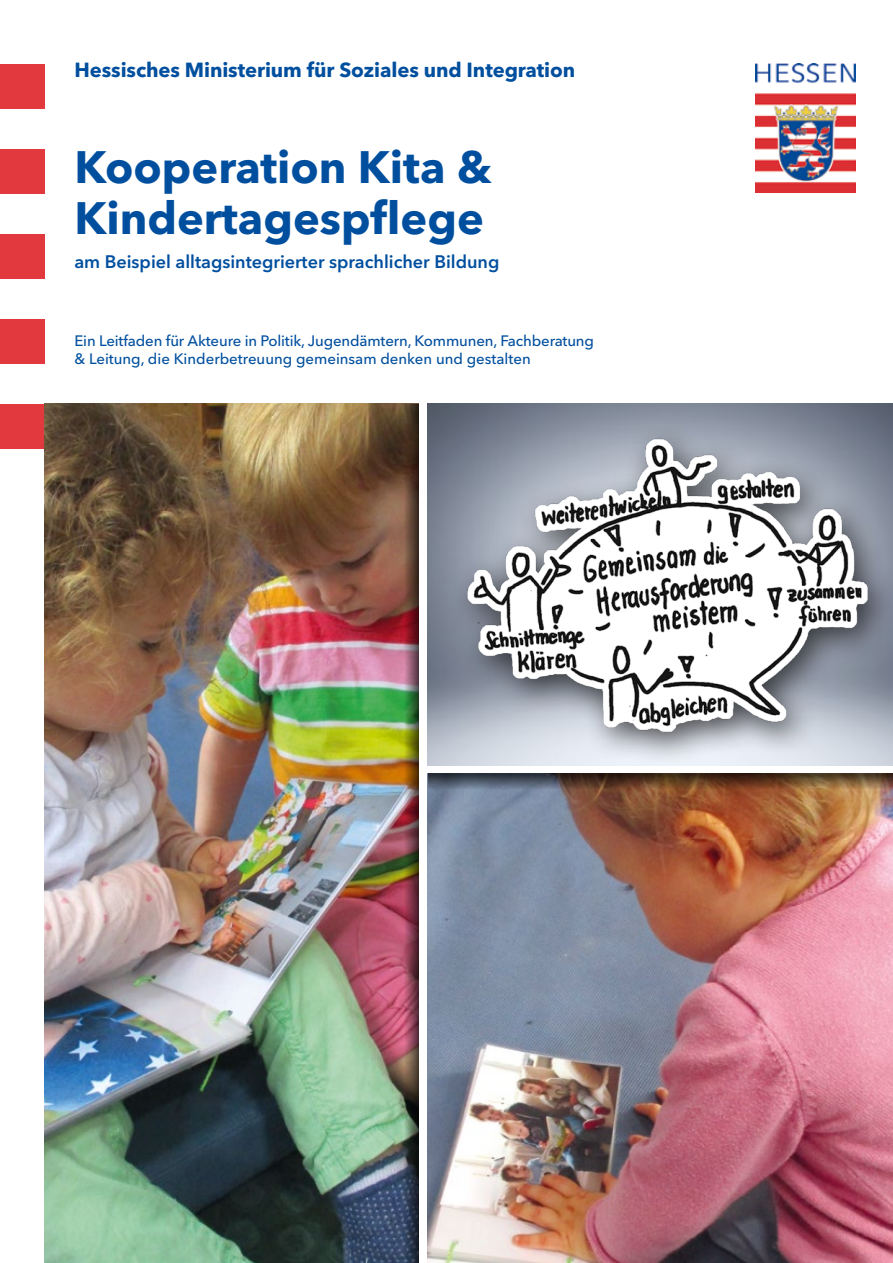
<style>
.page{position:relative;width:893px;height:1263px;background:#fff}
.page>*{position:absolute;margin:0;border:0;box-sizing:border-box;transform-origin:0 0}
.t1{font:700 45px/51px "Avenir Next LT Pro";color:#004f9f}
.t2{font:700 20.25px "Avenir Next LT Pro";letter-spacing:-.005em;color:#004f9f}
.t3{font:600 18px "Avenir Next LT Pro";color:#004f9f}
.t4{font:500 15px/18px "Avenir Next LT Pro";letter-spacing:-.01em;color:#004f9f}
</style>
<div class="page">
<img style="left:755px;top:64px;width:100px;height:129px">
<div style="left:0;top:64px;width:45px;height:44px;background:#e1393e"></div>
<div style="left:0;top:149px;width:45px;height:44px;background:#e1393e"></div>
<div style="left:0;top:234px;width:45px;height:45px;background:#e1393e"></div>
<div style="left:0;top:319px;width:45px;height:45px;background:#e1393e"></div>
<div style="left:0;top:404px;width:45px;height:45px;background:#e1393e"></div>
<img style="left:45px;top:404px;width:357px;height:859px">
<img style="left:402px;top:404px;width:17px;height:859px">
<img style="left:427px;top:774px;width:466px;height:489px">
<img style="left:428px;top:774px;width:465px;height:17px">
<img style="left:427px;top:404px;width:466px;height:361px">
<div style="left:449px;top:423px;width:444px;height:344px;background:#000;opacity:.65"></div>
<img style="left:443px;top:430px;width:450px;height:309px">
<h2 class="t2" style="left:74px;top:57px;width:502px">Hessisches Ministerium für Soziales und Integration</h2>
<h1 class="t1" style="left:74px;top:141px;width:419px">Kooperation Kita &amp;<br>Kindertagespflege</h1>
<p class="t3" style="left:74px;top:251px;width:426px">am Beispiel alltagsintegrierter sprachlicher Bildung</p>
<p class="t4" style="left:74px;top:331px;width:521px">Ein Leitfaden für Akteure in Politik, Jugendämtern, Kommunen, Fachberatung &amp; Leitung, die Kinderbetreuung gemeinsam denken und gestalten</p>
</div>
